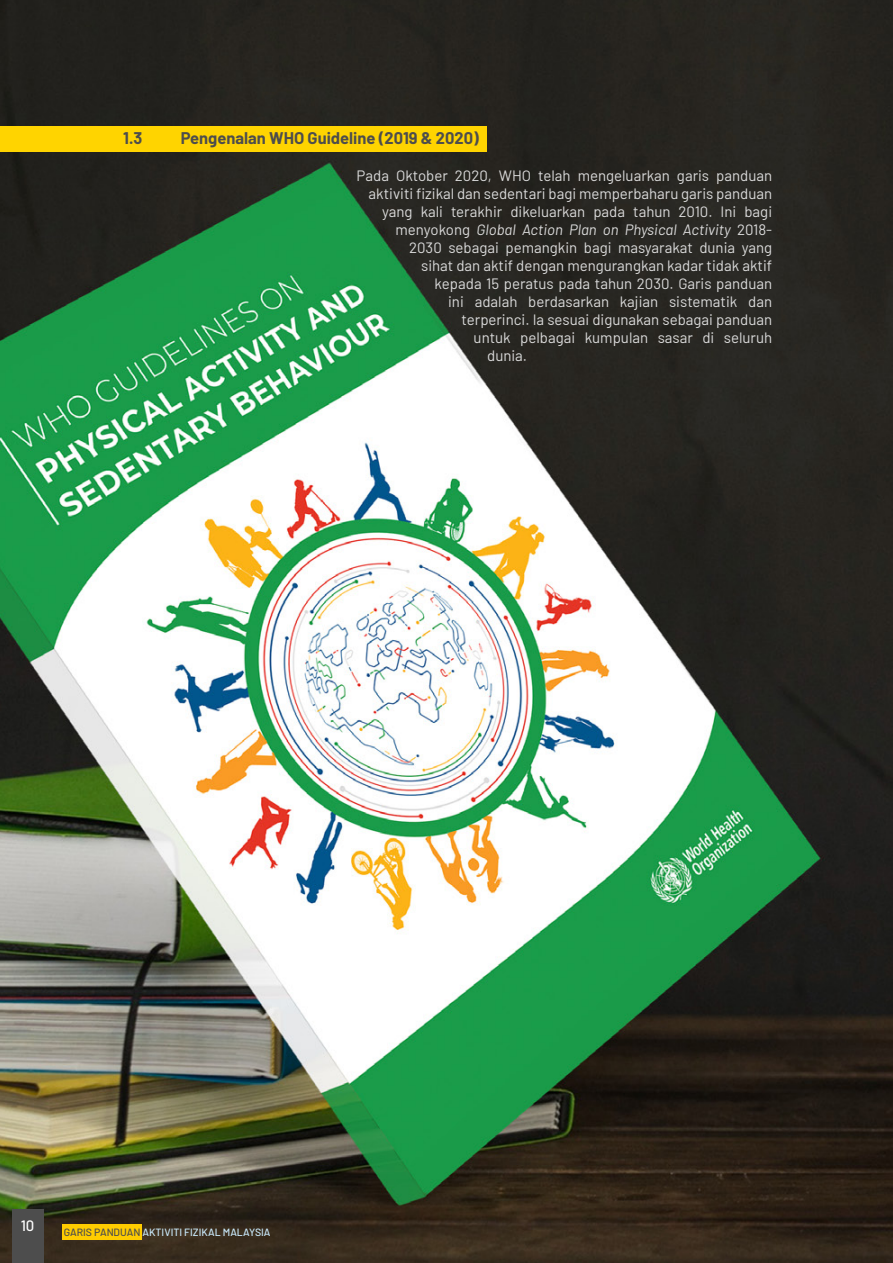
<style>
.page{position:relative;width:893px;height:1263px;background:#fff}
.page>*{position:absolute;margin:0;border:0;box-sizing:border-box;transform-origin:0 0}
.t1{font:700 16.5px "Barlow";color:#4d4d4d}
.t2{font:15px "Barlow";color:#dadada}
.t3{font:italic 15px "Barlow";color:#dadada}
.t4{font:500 15px "Barlow";color:#fff}
.t5{font:500 10.5px "Barlow";color:#c9e9fb}
.s1{font-style:normal}
.s2{color:#4d4d4d}
</style>
<div class="page">
<img style="left:0;top:0;width:893px;height:1263px">
<div style="left:0;top:126px;width:486px;height:26px;background:#ffd400"></div>
<div style="left:62px;top:1224px;width:79px;height:15px;background:#fc0"></div>
<div style="left:12px;top:1209px;width:32px;height:54px;background:#4d4d4d"></div>
<p class="t1" style="left:123px;top:126px;width:21px">1.3</p>
<p class="t1" style="left:181px;top:126px;width:299px">Pengenalan WHO Guideline (2019 &amp; 2020)</p>
<p class="t2" style="left:357px;top:165px;width:417px">Pada Oktober 2020, WHO telah mengeluarkan garis panduan</p>
<p class="t2" style="left:369px;top:183px;width:405px">aktiviti fizikal dan sedentari bagi memperbaharu garis panduan</p>
<p class="t2" style="left:382px;top:201px;width:391px">yang kali terakhir dikeluarkan pada tahun 2010. Ini bagi</p>
<p class="t3" style="left:396px;top:219px;width:378px"><span class="s1">menyokong</span> Global Action Plan on Physical Activity <span class="s1">2018-</span></p>
<p class="t2" style="left:409px;top:237px;width:365px">2030 sebagai pemangkin bagi masyarakat dunia yang</p>
<p class="t2" style="left:421px;top:255px;width:352px">sihat dan aktif dengan mengurangkan kadar tidak aktif</p>
<p class="t2" style="left:435px;top:273px;width:339px">kepada 15 peratus pada tahun 2030. Garis panduan</p>
<p class="t2" style="left:448px;top:291px;width:325px">ini adalah berdasarkan kajian sistematik dan</p>
<p class="t2" style="left:462px;top:309px;width:312px">terperinci. Ia sesuai digunakan sebagai panduan</p>
<p class="t2" style="left:474px;top:327px;width:300px">untuk pelbagai kumpulan sasar di seluruh</p>
<p class="t2" style="left:487px;top:345px;width:41px">dunia.</p>
<p class="t4" style="left:21px;top:1215px;width:15px">10</p>
<p class="t5" style="left:64px;top:1224px;width:208px"><span class="s2">GARIS PANDUAN</span> AKTIVITI FIZIKAL MALAYSIA</p>
</div>
